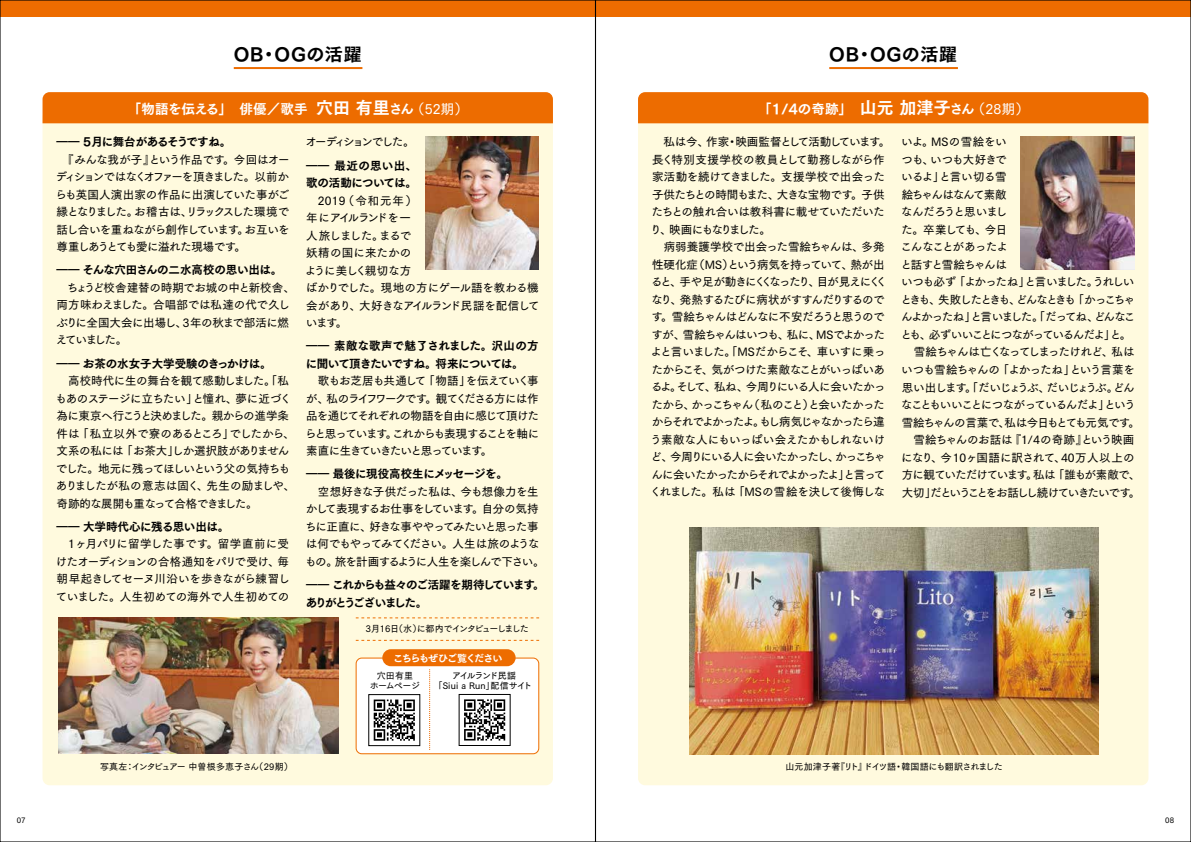
<style>
.page{position:relative;width:1191px;height:842px;background:#fff}
.page>*{position:absolute;margin:0;border:0;box-sizing:border-box;transform-origin:0 0}
.t1{font:18px "Tsuku Go Pro E";letter-spacing:.04em;color:#000}
.t2{font:13.5px "Tsuku Go Pro E";letter-spacing:-.025em;color:#fff}
.t3{font:13.5px "Tsuku Go Pro E";letter-spacing:-.005em;color:#fff}
.t4{font:11.5px/17.5px "Tsuku Go Pro D";letter-spacing:-.065em;color:#000;text-align:justify}
.t5{font:11.5px/17.5px "Tsuku Go Pro D";letter-spacing:-.09em;color:#000}
.t6{font:11.5px/17.5px "Tsuku Go Pro D";letter-spacing:-.025em;color:#000}
.t7{font:11.5px/17.5px "Tsuku Go Pro E";letter-spacing:-.04em;color:#000}
.t8{font:11.5px/17.5px "Tsuku Go Pro E";letter-spacing:-.01em;color:#000}
.t9{font:11.5px/17.5px "Tsuku Go Pro E";letter-spacing:-.09em;color:#000}
.t10{font:11.5px "Tsuku Go Pro E";letter-spacing:-.02em;color:#000}
.t11{font:11.5px "Tsuku Go Pro D";letter-spacing:-.15em;color:#000}
.t12{font:10px "Tsuku Go Pro E";letter-spacing:-.1em;color:#fff}
.t13{font:9px/10px "Tsuku Go Pro D";letter-spacing:-.06em;color:#000;text-align:center}
.t14{font:9px "Tsuku Go Pro D";letter-spacing:.02em;color:#000}
.t15{font:9px/10px "Tsuku Go Pro D";letter-spacing:-.015em;color:#000;text-align:center}
.t16{font:9px "Tsuku Go Pro D";letter-spacing:-.1em;color:#000}
.t17{font:7.5px "Tsuku Go Pro D";color:#000}
.s1{font-size:17px}
.s2{font-family:"Tsuku Go Pro D"}
</style>
<div class="page">
<div style="left:0;top:0;width:1191px;height:17px;background:#ed6c00"></div>
<div style="left:638px;top:111px;width:510px;height:674px;background:#fffade;border-radius:7px"></div>
<div style="left:43px;top:111px;width:510px;height:674px;background:#fffade;border-radius:7px"></div>
<hr style="left:234px;top:67px;width:128px;height:2px;background:#ed6c00">
<hr style="left:829px;top:67px;width:129px;height:2px;background:#ed6c00">
<div style="left:43px;top:92px;width:510px;height:31px;background:#ed6c00"></div>
<div style="left:638px;top:92px;width:510px;height:31px;background:#ed6c00"></div>
<img style="left:58px;top:618px;width:281px;height:136px">
<img style="left:689px;top:527px;width:409px;height:227px">
<img style="left:425px;top:136px;width:114px;height:133px">
<img style="left:1020px;top:136px;width:114px;height:133px">
<div style="left:356px;top:658px;width:183px;height:96px;background:#fff;border-radius:6px"></div>
<div style="left:356px;top:658px;width:183px;height:96px;border:1px solid #ed6c00;border-radius:6px"></div>
<div style="left:382px;top:649px;width:133px;height:17px;background:#ed6c00;border-radius:9px"></div>
<svg style="left:429px;top:669px;width:1px;height:81px"></svg>
<svg style="left:374px;top:699px;width:41px;height:42px"></svg>
<div style="left:368px;top:694px;width:52px;height:52px;border:1px solid #000"></div>
<svg style="left:464px;top:699px;width:41px;height:41px"></svg>
<div style="left:459px;top:694px;width:51px;height:52px;border:1px solid #000"></div>
<svg style="left:356px;top:617px;width:183px;height:1px"></svg>
<svg style="left:356px;top:640px;width:183px;height:1px"></svg>
<h1 class="t1" style="left:234px;top:38px;width:129px">OB・OGの活躍</h1>
<h1 class="t1" style="left:829px;top:38px;width:129px">OB・OGの活躍</h1>
<p class="t2" style="left:128px;top:97px;width:341px">「物語を伝える」　俳優／歌手 <span class="s1">穴田 有里</span>さん <span class="s2">（52期）</span></p>
<p class="t3" style="left:758px;top:97px;width:272px">「1/4の奇跡」　<span class="s1">山元 加津子</span>さん <span class="s2">（28期）</span></p>
<p class="t7" style="left:57px;top:132px;width:176px">―― 5月に舞台があるそうですね。</p>
<p class="t4" style="left:55px;top:149px;width:236px">　『みんな我が子』という作品です。今回はオーディションではなくオファーを頂きました。以前からも英国人演出家の作品に出演していた事がご縁となりました。お稽古は、リラックスした環境で話し合いを重ねながら創作しています。お互いを尊重しあうとても愛に溢れた現場です。</p>
<p class="t10" style="left:57px;top:260px;width:227px">―― そんな穴田さんの二水高校の思い出は。</p>
<p class="t6" style="left:56px;top:278px;width:240px">　ちょうど校舎建替の時期でお城の中と新校舎、両方味わえました。合唱部では私達の代で久しぶりに全国大会に出場し、3年の秋まで部活に燃えていました。</p>
<p class="t8" style="left:57px;top:353px;width:217px">―― お茶の水女子大学受験のきっかけは。</p>
<p class="t4" style="left:56px;top:371px;width:241px;text-align:left">　高校時代に生の舞台を観て感動しました。「私もあのステージに立ちたい」と憧れ、夢に近づく為に東京へ行こうと決めました。親からの進学条件は「私立以外で寮のあるところ」でしたから、文系の私には「お茶大」しか選択肢がありませんでした。地元に残ってほしいという父の気持ちもありましたが私の意志は固く、先生の励ましや、奇跡的な展開も重なって合格できました。</p>
<p class="t7" style="left:57px;top:516px;width:174px">―― 大学時代心に残る思い出は。</p>
<p class="t4" style="left:56px;top:534px;width:235px">　1ヶ月パリに留学した事です。留学直前に受けたオーディションの合格通知をパリで受け、毎朝早起きしてセーヌ川沿いを歩きながら練習していました。人生初めての海外で人生初めての</p>
<p class="t11" style="left:305px;top:132px;width:111px">オーディションでした。</p>
<p class="t8" style="left:306px;top:155px;width:112px">―― 最近の思い出、歌の活動については。</p>
<p class="t6" style="left:305px;top:190px;width:236px">　2019（令和元年）<br>年にアイルランドを一<br>人旅しました。まるで<br>妖精の国に来たかの<br>ように美しく親切な方<br>ばかりでした。現地の方にゲール語を教わる機会があり、大好きなアイルランド民謡を配信しています。</p>
<p class="t7" style="left:306px;top:336px;width:234px">―― 素敵な歌声で魅了されました。沢山の方に聞いて頂きたいですね。将来については。</p>
<p class="t4" style="left:305px;top:371px;width:236px">　歌もお芝居も共通して「物語」を伝えていく事が、私のライフワークです。観てくださる方には作品を通じてそれぞれの物語を自由に感じて頂けたらと思っています。これからも表現することを軸に素直に生きていきたいと思っています。</p>
<p class="t7" style="left:306px;top:464px;width:203px">―― 最後に現役高校生にメッセージを。</p>
<p class="t4" style="left:305px;top:482px;width:241px;text-align:left">　空想好きな子供だった私は、今も想像力を生かして表現するお仕事をしています。自分の気持ちに正直に、好きな事ややってみたいと思った事は何でもやってみてください。人生は旅のようなもの。旅を計画するように人生を楽しんで下さい。</p>
<p class="t9" style="left:306px;top:575px;width:240px">―― これからも益々のご活躍を期待しています。ありがとうございました。</p>
<p class="t16" style="left:366px;top:621px;width:164px">3月16日（水）に都内でインタビューしました</p>
<p class="t12" style="left:393px;top:649px;width:111px">こちらもぜひご覧ください</p>
<p class="t13" style="left:370px;top:669px;width:52px">穴田有里<br>ホームページ</p>
<p class="t15" style="left:433px;top:669px;width:100px">アイルランド民謡<br>「Siui a Run」配信サイト</p>
<p class="t14" style="left:100px;top:759px;width:194px">写真左：インタビュアー 中曽根多恵子さん（29期）</p>
<p class="t4" style="left:650px;top:132px;width:242px;text-align:left">　私は今、作家・映画監督として活動しています。長く特別支援学校の教員として勤務しながら作家活動を続けてきました。支援学校で出会った子供たちとの時間もまた、大きな宝物です。子供たちとの触れ合いは教科書に載せていただいたり、映画にもなりました。<br>　病弱養護学校で出会った雪絵ちゃんは、多発性硬化症（MS）という病気を持っていて、熱が出ると、手や足が動きにくくなったり、目が見えにくくなり、発熱するたびに病状がすすんだりするのです。雪絵ちゃんはどんなに不安だろうと思うのですが、雪絵ちゃんはいつも、私に、MSでよかったよと言いました。「MSだからこそ、車いすに乗ったからこそ、気がつけた素敵なことがいっぱいあるよ。そして、私ね、今周りにいる人に会いたかったから、かっこちゃん（私のこと）と会いたかったからそれでよかったよ。もし病気じゃなかったら違う素敵な人にもいっぱい会えたかもしれないけど、今周りにいる人に会いたかったし、かっこちゃんに会いたかったからそれでよかったよ」と言ってくれました。私は「MSの雪絵を決して後悔しな</p>
<p class="t5" style="left:900px;top:132px;width:241px">いよ。MSの雪絵をい<br>つも、いつも大好きで<br>いるよ」と言い切る雪<br>絵ちゃんはなんて素敵<br>なんだろうと思いまし<br>た。卒業しても、今日<br>こんなことがあったよ<br>と話すと雪絵ちゃんは<br>いつも必ず「よかったね」と言いました。うれしいときも、失敗したときも、どんなときも「かっこちゃんよかったね」と言いました。「だってね、どんなことも、必ずいいことにつながっているんだよ」と。　雪絵ちゃんは亡くなってしまったけれど、私はいつも雪絵ちゃんの「よかったね」という言葉を思い出します。「だいじょうぶ、だいじょうぶ。どんなこともいいことにつながっているんだよ」という雪絵ちゃんの言葉で、私は今日もとても元気です。　雪絵ちゃんのお話は『1/4の奇跡』という映画になり、今10ヶ国語に訳されて、40万人以上の方に観ていただけています。私は「誰もが素敵で、大切」だということをお話しし続けていきたいです。</p>
<p class="t13" style="left:785px;top:760px;width:219px">山元加津子著『リト』ドイツ語・韓国語にも翻訳されました</p>
<p class="t17" style="left:17px;top:814px;width:10px">07</p>
<p class="t17" style="left:1165px;top:814px;width:11px">08</p>
</div>
